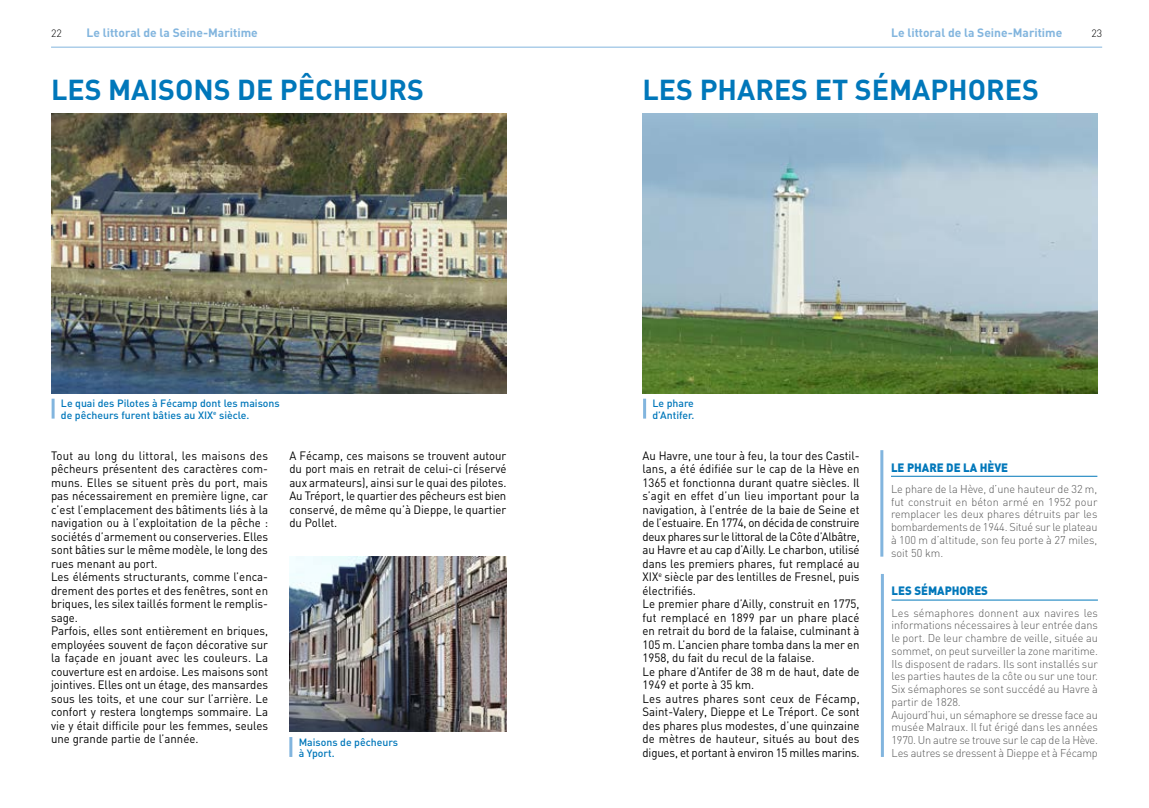
<style>
.page{position:relative;width:1149px;height:808px;background:#fff}
.page>*{position:absolute;margin:0;border:0;box-sizing:border-box;transform-origin:0 0}
.t1{font:700 28.5px "DIN";color:#0077ba}
.t2{font:12px/13.5px "DIN";color:#000;scale:.95 1}
.t3{font:700 12px "DIN";color:#82b5de}
.t4{font:900 12px "DIN";color:#0077ba;scale:.95 1}
.t5{font:300 11.25px/12.8px "DIN";letter-spacing:-.005em;color:#565656;text-align:justify}
.t6{font:500 10.5px/11.2px "DIN";color:#0077ba}
.t7{font:300 10.5px "DIN";color:#000}
</style>
<div class="page">
<hr style="left:51px;top:47px;width:1050px;height:1px;background:#82b5de">
<img style="left:642px;top:113px;width:455px;height:281px">
<hr style="left:643px;top:399px;width:3px;height:20px;background:#82b5de">
<hr style="left:890px;top:476px;width:206px;height:1px;background:#0077ba">
<hr style="left:891px;top:600px;width:206px;height:1px;background:#0077ba">
<hr style="left:880px;top:450px;width:3px;height:107px;background:#82b5de">
<hr style="left:880px;top:574px;width:3px;height:183px;background:#82b5de">
<img style="left:51px;top:113px;width:455px;height:281px">
<hr style="left:52px;top:399px;width:3px;height:20px;background:#82b5de">
<img style="left:289px;top:556px;width:217px;height:175px">
<hr style="left:289px;top:737px;width:3px;height:20px;background:#82b5de">
<p class="t7" style="left:51px;top:27px;width:12px">22</p>
<p class="t3" style="left:87px;top:25px;width:173px">Le littoral de la Seine-Maritime</p>
<p class="t3" style="left:890px;top:25px;width:173px">Le littoral de la Seine-Maritime</p>
<p class="t7" style="left:1090px;top:27px;width:12px">23</p>
<h1 class="t1" style="left:51px;top:71px;width:374px">LES MAISONS DE PÊCHEURS</h1>
<p class="t6" style="left:61px;top:398px;width:220px">Le quai des Pilotes à Fécamp dont les maisons de pêcheurs furent bâties au XIX<sup>e</sup> siècle.</p>
<p class="t2" style="left:51px;top:449px;width:230px">Tout au long du littoral, les maisons des pêcheurs présentent des caractères com&shy;muns. Elles se situent près du port, mais pas nécessairement en première ligne, car c’est l’emplacement des bâtiments liés à la navigation ou à l’exploitation de la pêche : sociétés d’armement ou conserveries. Elles sont bâties sur le même modèle, le long des rues menant au port.<br>Les éléments structurants, comme l’enca&shy;drement des portes et des fenêtres, sont en briques, les silex taillés forment le remplis&shy;sage.<br>Parfois, elles sont entièrement en briques, employées souvent de façon décorative sur la façade en jouant avec les couleurs. La couverture est en ardoise. Les maisons sont jointives. Elles ont un étage, des mansardes sous les toits, et une cour sur l’arrière. Le confort y restera longtemps sommaire. La vie y était difficile pour les femmes, seules une grande partie de l’année.</p>
<p class="t2" style="left:289px;top:449px;width:230px;text-align:justify">A Fécamp, ces maisons se trouvent autour du port mais en retrait de celui-ci (réservé aux armateurs), ainsi sur le quai des pilotes.<br>Au Tréport, le quartier des pêcheurs est bien conservé, de même qu’à Dieppe, le quartier du Pollet.</p>
<p class="t6" style="left:299px;top:736px;width:101px">Maisons de pêcheurs à Yport.</p>
<h1 class="t1" style="left:642px;top:71px;width:398px">LES PHARES ET SÉMAPHORES</h1>
<p class="t6" style="left:652px;top:398px;width:43px">Le phare d’Antifer.</p>
<p class="t2" style="left:642px;top:449px;width:230px">Au Havre, une tour à feu, la tour des Castil&shy;lans, a été édifiée sur le cap de la Hève en 1365 et fonctionna durant quatre siècles. Il s’agit en effet d’un lieu important pour la navigation, à l’entrée de la baie de Seine et de l’estuaire. En 1774, on décida de construire deux phares sur le littoral de la Côte d’Albâtre, au Havre et au cap d’Ailly. Le charbon, utilisé dans les premiers phares, fut remplacé au XIX<sup>e</sup> siècle par des lentilles de Fresnel, puis électrifiés.<br>Le premier phare d’Ailly, construit en 1775, fut remplacé en 1899 par un phare placé en retrait du bord de la falaise, culminant à 105 m. L’ancien phare tomba dans la mer en 1958, du fait du recul de la falaise.<br>Le phare d’Antifer de 38 m de haut, date de 1949 et porte à 35 km.<br>Les autres phares sont ceux de Fécamp, Saint-Valery, Dieppe et Le Tréport. Ce sont des phares plus modestes, d’une quinzaine de mètres de hauteur, situés au bout des digues, et portant à environ 15 milles marins.</p>
<p class="t4" style="left:890px;top:459px;width:125px">LE PHARE DE LA HÈVE</p>
<p class="t5" style="left:890px;top:482px;width:208px">Le phare de la Hève, d’une hauteur de 32 m, fut construit en béton armé en 1952 pour remplacer les deux phares détruits par les bombardements de 1944. Situé sur le plateau à 100 m d’altitude, son feu porte à 27 miles, soit 50 km.</p>
<p class="t4" style="left:891px;top:583px;width:103px">LES SÉMAPHORES</p>
<p class="t5" style="left:891px;top:606px;width:208px;text-align:left">Les sémaphores donnent aux navires les informations nécessaires à leur entrée dans le port. De leur chambre de veille, située au sommet, on peut surveiller la zone maritime.<br>Ils disposent de radars. Ils sont installés sur les parties hautes de la côte ou sur une tour.<br>Six sémaphores se sont succédé au Havre à partir de 1828.<br>Aujourd’hui, un sémaphore se dresse face au musée Malraux. Il fut érigé dans les années 1970. Un autre se trouve sur le cap de la Hève.<br>Les autres se dressent à Dieppe et à Fécamp</p>
</div>
